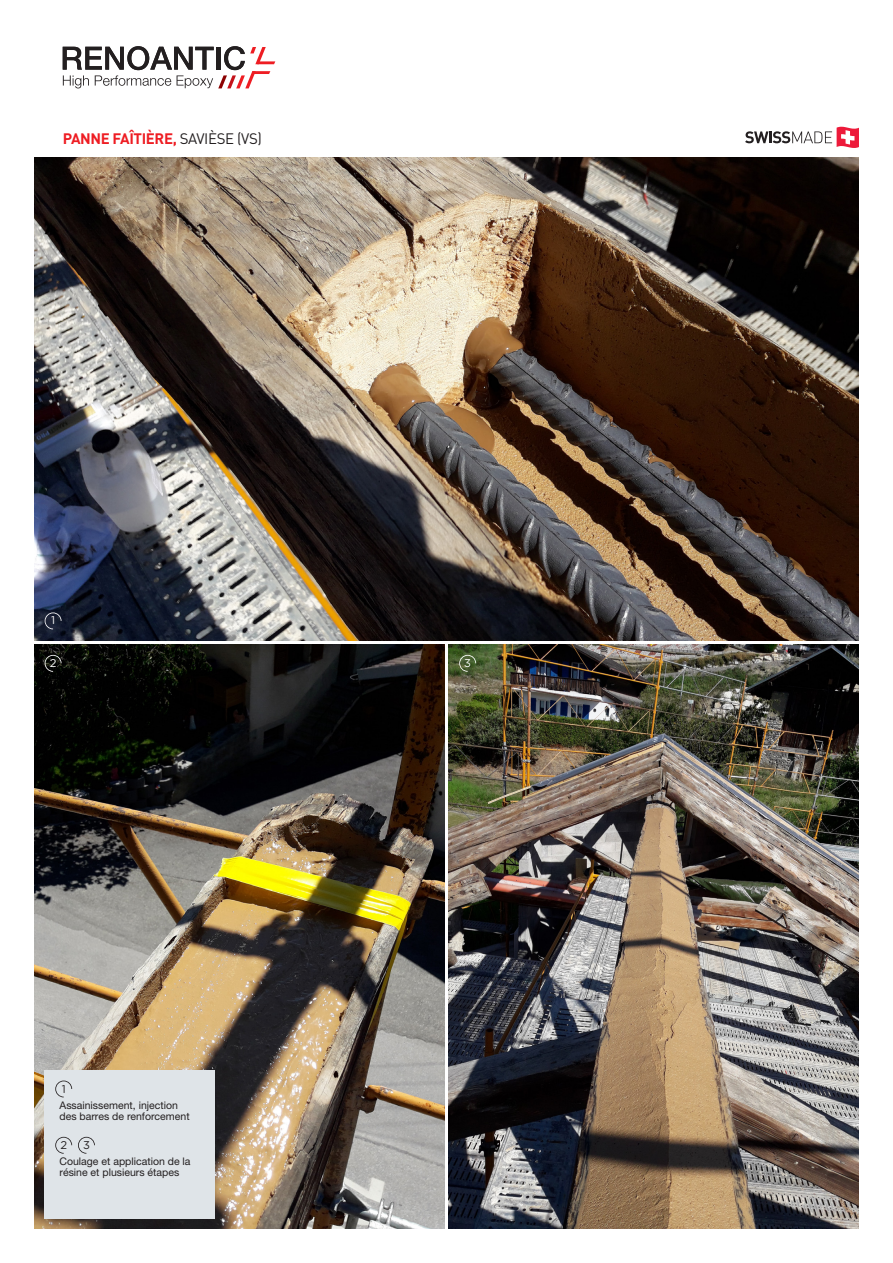
<style>
.page{position:relative;width:893px;height:1263px;background:#fff}
.page>*{position:absolute;margin:0;border:0;box-sizing:border-box;transform-origin:0 0}
.t1{font:15px "DIN Bold Alternate";letter-spacing:-.025em;color:#ee1d23}
.t2{font:11.25px "Gotham Rounded";color:#231f20}
.t3{font:11.25px "Gotham Rounded";color:#fff}
.t4{font:10.5px/11.2px "Helvetica Neue LT Pro";color:#231f20}
.s1{font-family:"DIN Regular Alternate";color:#231f20}
</style>
<div class="page">
<img style="left:34px;top:644px;width:410px;height:585px">
<img style="left:34px;top:157px;width:825px;height:483px">
<svg style="left:63px;top:46px;width:212px;height:42px"></svg>
<svg style="left:745px;top:127px;width:114px;height:21px"></svg>
<div style="left:45px;top:1070px;width:170px;height:148px;background:#dfe4e8"></div>
<svg style="left:55px;top:1080px;width:17px;height:17px"></svg>
<svg style="left:55px;top:1137px;width:17px;height:17px"></svg>
<svg style="left:78px;top:1137px;width:17px;height:17px"></svg>
<svg style="left:45px;top:612px;width:17px;height:17px"></svg>
<svg style="left:45px;top:655px;width:17px;height:17px"></svg>
<img style="left:449px;top:644px;width:410px;height:585px">
<svg style="left:459px;top:655px;width:17px;height:17px"></svg>
<h1 class="t1" style="left:63px;top:129px;width:201px">PANNE FAÎTIÈRE, <span class="s1">SAVIÈSE (VS)</span></h1>
<p class="t3" style="left:51px;top:613px;width:6px">1</p>
<p class="t3" style="left:50px;top:655px;width:8px">2</p>
<p class="t3" style="left:464px;top:655px;width:8px">3</p>
<p class="t2" style="left:62px;top:1081px;width:6px">1</p>
<p class="t4" style="left:60px;top:1099px;width:132px">Assainissement, injection des barres de renforcement</p>
<p class="t2" style="left:60px;top:1137px;width:8px">2</p>
<p class="t2" style="left:83px;top:1137px;width:8px">3</p>
<p class="t4" style="left:60px;top:1155px;width:133px">Coulage et application de la résine et plusieurs étapes</p>
</div>
